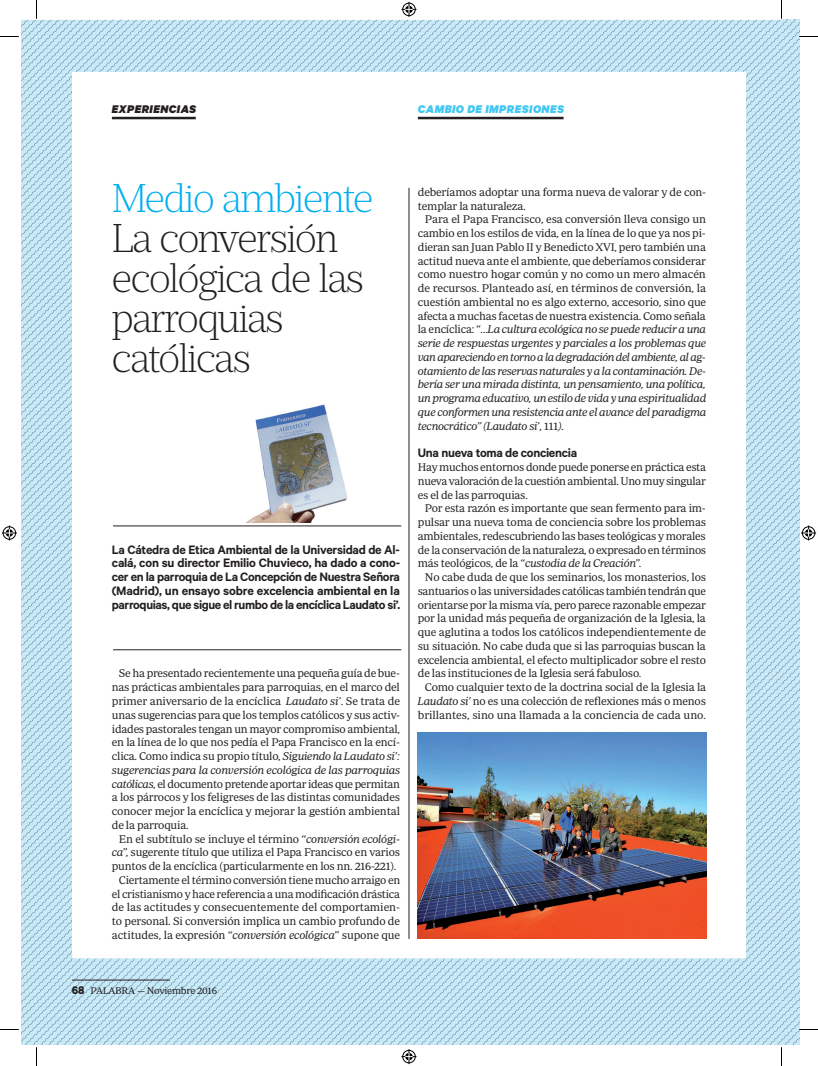
<style>
.page{position:relative;width:818px;height:1066px;background:#fff}
.page>*{position:absolute;margin:0;border:0;box-sizing:border-box;transform-origin:0 0}
.t1{font:200 40px/40px "Prumo Slab";letter-spacing:-.03em;color:#231f20}
.t2{font:600 13.75px/13.8px "Calibre";letter-spacing:-.03em;color:#231f20;text-align:justify}
.t3{font:italic 900 12.5px "Calibre";letter-spacing:.04em;color:#40c7f4}
.t4{font:italic 900 12.5px "Calibre";letter-spacing:.04em;color:#231f20}
.t5{font:11.38px "Periodico Text Lg";letter-spacing:-.02em;color:#231f20}
.t6{font:11.38px "Periodico Text Lg It";letter-spacing:-.02em;color:#231f20}
.t7{font:10px "Periodico Text Lg";letter-spacing:-.02em;color:#231f20}
.s1{color:#00aeef}
.s2{font-family:"Periodico Text Lg It"}
.s3{font-family:"Periodico Text Lg"}
.s4{font-family:"Calibre";font-weight:700;font-size:12.5px}
</style>
<div class="page">
<img style="left:21px;top:20px;width:760px;height:1024px">
<svg style="left:781px;top:20px;width:17px;height:1024px;background:#bcdeec"></svg>
<hr style="left:72px;top:979px;width:98px;height:1px;background:#231f20">
<hr style="left:112px;top:117px;width:84px;height:2px;background:#231f20">
<hr style="left:417px;top:117px;width:146px;height:2px;background:#231f20">
<hr style="left:408px;top:188px;width:1px;height:750px;background:#231f20">
<hr style="left:113px;top:525px;width:288px;height:1px;background:#231f20">
<hr style="left:113px;top:649px;width:288px;height:1px;background:#231f20">
<img style="left:417px;top:732px;width:288px;height:206px">
<img style="left:196px;top:388px;width:204px;height:134px">
<svg style="left:0;top:36px;width:19px;height:1px"></svg>
<svg style="left:798px;top:36px;width:19px;height:1px"></svg>
<svg style="left:36px;top:0;width:1px;height:19px"></svg>
<svg style="left:36px;top:1047px;width:1px;height:18px"></svg>
<svg style="left:401px;top:2px;width:15px;height:15px"></svg>
<svg style="left:401px;top:1049px;width:15px;height:14px"></svg>
<svg style="left:2px;top:525px;width:15px;height:15px"></svg>
<svg style="left:801px;top:525px;width:14px;height:15px"></svg>
<p class="t4" style="left:112px;top:101px;width:86px">EXPERIENCIAS</p>
<p class="t3" style="left:417px;top:101px;width:148px">CAMBIO DE IMPRESIONES</p>
<p class="t1" style="left:112px;top:178px;width:263px"><span class="s1">Medio ambiente<br></span>La conversión ecológica de las parroquias católicas</p>
<p class="t2" style="left:112px;top:542px;width:290px">La Cátedra de Etica Ambiental de la Universidad de Al&shy;calá, con su director Emilio Chuvieco, ha dado a cono&shy;cer en la parroquia de La Concepción de Nuestra Señora (Madrid), un ensayo sobre excelencia ambiental en la parroquias, que sigue el rumbo de la encíclica Laudato si’.</p>
<p class="t5" style="left:119px;top:667px;width:282px">Se ha presentado recientemente una pequeña guía de bue-</p>
<p class="t5" style="left:112px;top:680px;width:289px">nas prácticas ambientales para parroquias, en el marco del</p>
<p class="t5" style="left:112px;top:694px;width:289px">primer aniversario de la encíclica <span class="s2">Laudato si’</span>. Se trata de</p>
<p class="t5" style="left:112px;top:708px;width:290px">unas sugerencias para que los templos católicos y sus activ-</p>
<p class="t5" style="left:112px;top:722px;width:289px">idades pastorales tengan un mayor compromiso ambiental,</p>
<p class="t5" style="left:112px;top:735px;width:289px">en la línea de lo que nos pedía el Papa Francisco en la encí-</p>
<p class="t5" style="left:112px;top:749px;width:289px">clica. Como indica su propio título, <span class="s2">Siguiendo la Laudato si’:</span></p>
<p class="t6" style="left:112px;top:763px;width:290px">sugerencias para la conversión ecológica de las parroquias</p>
<p class="t5" style="left:112px;top:777px;width:289px"><span class="s2">católicas</span>, el documento pretende aportar ideas que permitan</p>
<p class="t5" style="left:112px;top:790px;width:289px">a los párrocos y los feligreses de las distintas comunidades</p>
<p class="t5" style="left:112px;top:804px;width:289px">conocer mejor la encíclica y mejorar la gestión ambiental</p>
<p class="t5" style="left:112px;top:818px;width:78px">de la parroquia.</p>
<p class="t5" style="left:119px;top:832px;width:282px">En el subtítulo se incluye el término “<span class="s2">conversión ecológi-</span></p>
<p class="t5" style="left:112px;top:845px;width:289px"><span class="s2">ca</span>”, sugerente título que utiliza el Papa Francisco en varios</p>
<p class="t5" style="left:112px;top:859px;width:286px">puntos de la encíclica (particularmente en los nn. 216-221).</p>
<p class="t5" style="left:119px;top:873px;width:282px">Ciertamente el término conversión tiene mucho arraigo en</p>
<p class="t5" style="left:112px;top:887px;width:289px">el cristianismo y hace referencia a una modificación drástica</p>
<p class="t5" style="left:112px;top:900px;width:289px">de las actitudes y consecuentemente del comportamien-</p>
<p class="t5" style="left:112px;top:914px;width:289px">to personal. Si conversión implica un cambio profundo de</p>
<p class="t5" style="left:112px;top:928px;width:289px">actitudes, la expresión “<span class="s2">conversión ecológica</span>” supone que</p>
<p class="t5" style="left:417px;top:185px;width:290px">deberíamos adoptar una forma nueva de valorar y de con-</p>
<p class="t5" style="left:417px;top:199px;width:109px">templar la naturaleza.</p>
<p class="t5" style="left:424px;top:213px;width:282px">Para el Papa Francisco, esa conversión lleva consigo un</p>
<p class="t5" style="left:417px;top:227px;width:289px">cambio en los estilos de vida, en la línea de lo que ya nos pi-</p>
<p class="t5" style="left:417px;top:240px;width:289px">dieran san Juan Pablo II y Benedicto XVI, pero también una</p>
<p class="t5" style="left:417px;top:254px;width:289px">actitud nueva ante el ambiente, que deberíamos considerar</p>
<p class="t5" style="left:417px;top:268px;width:289px">como nuestro hogar común y no como un mero almacén</p>
<p class="t5" style="left:417px;top:282px;width:289px">de recursos. Planteado así, en términos de conversión, la</p>
<p class="t5" style="left:417px;top:295px;width:290px">cuestión ambiental no es algo externo, accesorio, sino que</p>
<p class="t5" style="left:417px;top:309px;width:289px">afecta a muchas facetas de nuestra existencia. Como señala</p>
<p class="t6" style="left:417px;top:323px;width:289px"><span class="s3">la encíclica: “…</span>La cultura ecológica no se puede reducir a una</p>
<p class="t6" style="left:417px;top:337px;width:290px">serie de respuestas urgentes y parciales a los problemas que</p>
<p class="t6" style="left:417px;top:350px;width:289px">van apareciendo en torno a la degradación del ambiente, al ag-</p>
<p class="t6" style="left:417px;top:364px;width:290px">otamiento de las reservas naturales y a la contaminación. De-</p>
<p class="t6" style="left:417px;top:378px;width:289px">bería ser una mirada distinta, un pensamiento, una política,</p>
<p class="t6" style="left:417px;top:392px;width:289px">un programa educativo, un estilo de vida y una espiritualidad</p>
<p class="t6" style="left:417px;top:405px;width:290px">que conformen una resistencia ante el avance del paradigma</p>
<p class="t6" style="left:417px;top:419px;width:148px">tecnocrático” (Laudato si’<span class="s3">, 111</span>).</p>
<p class="t2" style="left:417px;top:445px;width:161px">Una nueva toma de conciencia</p>
<p class="t5" style="left:417px;top:460px;width:289px">Hay muchos entornos donde puede ponerse en práctica esta</p>
<p class="t5" style="left:417px;top:474px;width:289px">nueva valoración de la cuestión ambiental. Uno muy singular</p>
<p class="t5" style="left:417px;top:488px;width:111px">es el de las parroquias.</p>
<p class="t5" style="left:424px;top:502px;width:282px">Por esta razón es importante que sean fermento para im-</p>
<p class="t5" style="left:417px;top:515px;width:289px">pulsar una nueva toma de conciencia sobre los problemas</p>
<p class="t5" style="left:417px;top:529px;width:289px">ambientales, redescubriendo las bases teológicas y morales</p>
<p class="t5" style="left:417px;top:543px;width:290px">de la conservación de la naturaleza, o expresado en términos</p>
<p class="t5" style="left:417px;top:557px;width:225px">más teológicos, de la “<span class="s2">custodia de la Creación</span>”.</p>
<p class="t5" style="left:424px;top:570px;width:282px">No cabe duda de que los seminarios, los monasterios, los</p>
<p class="t5" style="left:417px;top:584px;width:289px">santuarios o las universidades católicas también tendrán que</p>
<p class="t5" style="left:417px;top:598px;width:289px">orientarse por la misma vía, pero parece razonable empezar</p>
<p class="t5" style="left:417px;top:612px;width:289px">por la unidad más pequeña de organización de la Iglesia, la</p>
<p class="t5" style="left:417px;top:625px;width:290px">que aglutina a todos los católicos independientemente de</p>
<p class="t5" style="left:417px;top:639px;width:289px">su situación. No cabe duda que si las parroquias buscan la</p>
<p class="t5" style="left:417px;top:653px;width:289px">excelencia ambiental, el efecto multiplicador sobre el resto</p>
<p class="t5" style="left:417px;top:667px;width:225px">de las instituciones de la Iglesia será fabuloso.</p>
<p class="t5" style="left:424px;top:680px;width:282px">Como cualquier texto de la doctrina social de la Iglesia la</p>
<p class="t5" style="left:417px;top:694px;width:289px"><span class="s2">Laudato si’</span> no es una colección de reflexiones más o menos</p>
<p class="t5" style="left:417px;top:708px;width:289px">brillantes, sino una llamada a la conciencia de cada uno.</p>
<p class="t7" style="left:72px;top:984px;width:147px"><span class="s4">68</span> PALABRA — Noviembre 2016</p>
</div>
